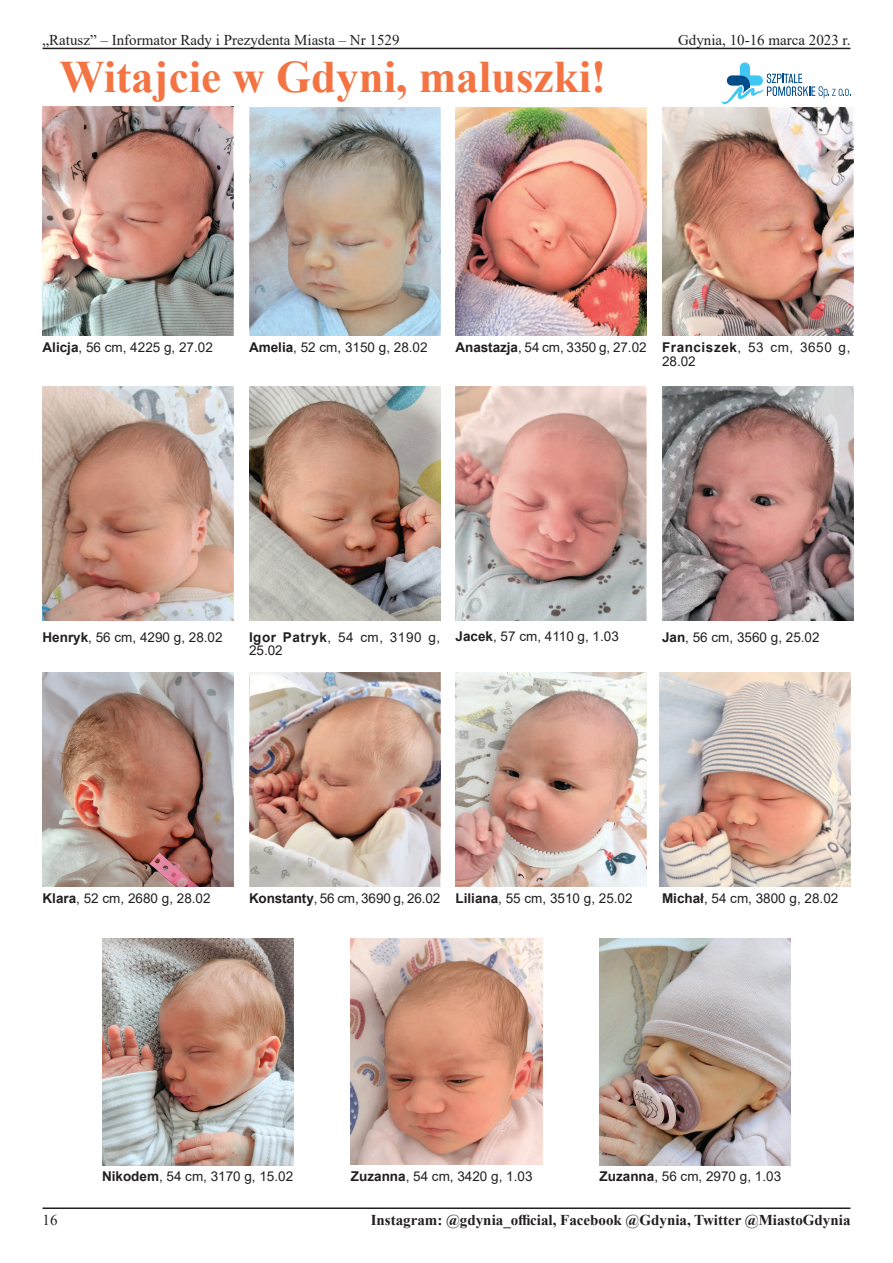
<style>
.page{position:relative;width:893px;height:1263px;background:#fff}
.page>*{position:absolute;margin:0;border:0;box-sizing:border-box;transform-origin:0 0}
.tekst_podstawowy{font:700 45px "Times New Roman";color:#f37442}
.t1{font:15px "Times New Roman";color:#231f20}
.t2{font:700 15px "Times New Roman";color:#231f20}
.tekst_podstawowy-2{font:13.5px "Arial";color:#231f20}
.tekst_podstawowy-3{font:13.5px/13.5px "Arial";letter-spacing:.045em;color:#231f20}
.tekst_podstawowy-4{font:13.5px/13.5px "Arial";letter-spacing:.04em;color:#231f20}
.s1{font-weight:700}
</style>
<div class="page">
<hr style="left:43px;top:48px;width:807px;height:1px;background:#231f20">
<hr style="left:43px;top:1207px;width:807px;height:2px;background:#231f20">
<svg style="left:721px;top:63px;width:130px;height:41px"></svg>
<img style="left:43px;top:106px;width:191px;height:229px">
<img style="left:249px;top:107px;width:191px;height:229px">
<img style="left:455px;top:107px;width:192px;height:229px">
<img style="left:662px;top:107px;width:191px;height:229px">
<img style="left:43px;top:387px;width:191px;height:234px">
<img style="left:249px;top:387px;width:191px;height:233px">
<img style="left:455px;top:387px;width:192px;height:234px">
<img style="left:662px;top:387px;width:191px;height:233px">
<img style="left:43px;top:672px;width:191px;height:215px">
<img style="left:249px;top:672px;width:191px;height:215px">
<img style="left:455px;top:672px;width:192px;height:215px">
<img style="left:659px;top:672px;width:191px;height:215px">
<img style="left:102px;top:938px;width:191px;height:227px">
<img style="left:351px;top:938px;width:191px;height:227px">
<img style="left:600px;top:938px;width:191px;height:227px">
<p class="t1" style="left:43px;top:29px;width:359px">„Ratusz” – Informator Rady i Prezydenta Miasta – Nr 1529</p>
<p class="t1" style="left:678px;top:29px;width:174px">Gdynia, 10-16 marca 2023 r.</p>
<p class="tekst_podstawowy" style="left:60px;top:45px;width:548px">Witajcie w Gdyni, maluszki!</p>
<p class="tekst_podstawowy-2" style="left:43px;top:338px;width:172px"><span class="s1">Alicja</span>, 56 cm, 4225 g, 27.02</p>
<p class="tekst_podstawowy-2" style="left:249px;top:338px;width:180px"><span class="s1">Amelia</span>, 52 cm, 3150 g, 28.02</p>
<p class="tekst_podstawowy-2" style="left:455px;top:338px;width:193px"><span class="s1">Anastazja</span>, 54 cm, 3350 g, 27.02</p>
<p class="tekst_podstawowy-3" style="left:662px;top:340px;width:190px"><span class="s1">Franciszek</span>, 53 cm, 3650 g,<br>28.02</p>
<p class="tekst_podstawowy-2" style="left:43px;top:628px;width:182px"><span class="s1">Henryk</span>, 56 cm, 4290 g, 28.02</p>
<p class="tekst_podstawowy-4" style="left:249px;top:630px;width:193px"><span class="s1">Igor Patryk</span>, 54 cm, 3190 g,<br>25.02</p>
<p class="tekst_podstawowy-2" style="left:455px;top:627px;width:165px"><span class="s1">Jacek</span>, 57 cm, 4110 g, 1.03</p>
<p class="tekst_podstawowy-2" style="left:662px;top:628px;width:159px"><span class="s1">Jan</span>, 56 cm, 3560 g, 25.02</p>
<p class="tekst_podstawowy-2" style="left:43px;top:889px;width:170px"><span class="s1">Klara</span>, 52 cm, 2680 g, 28.02</p>
<p class="tekst_podstawowy-2" style="left:249px;top:889px;width:193px"><span class="s1">Konstanty</span>, 56 cm, 3690 g, 26.02</p>
<p class="tekst_podstawowy-2" style="left:455px;top:889px;width:179px"><span class="s1">Liliana</span>, 55 cm, 3510 g, 25.02</p>
<p class="tekst_podstawowy-2" style="left:662px;top:889px;width:178px"><span class="s1">Michał</span>, 54 cm, 3800 g, 28.02</p>
<p class="tekst_podstawowy-2" style="left:102px;top:1167px;width:193px"><span class="s1">Nikodem</span>, 54 cm, 3170 g, 15.02</p>
<p class="tekst_podstawowy-2" style="left:351px;top:1167px;width:183px"><span class="s1">Zuzanna</span>, 54 cm, 3420 g, 1.03</p>
<p class="tekst_podstawowy-2" style="left:600px;top:1167px;width:183px"><span class="s1">Zuzanna</span>, 56 cm, 2970 g, 1.03</p>
<p class="t1" style="left:43px;top:1209px;width:16px">16</p>
<p class="t2" style="left:371px;top:1209px;width:481px">Instagram: @gdynia_official, Facebook @Gdynia, Twitter @MiastoGdynia</p>
</div>
